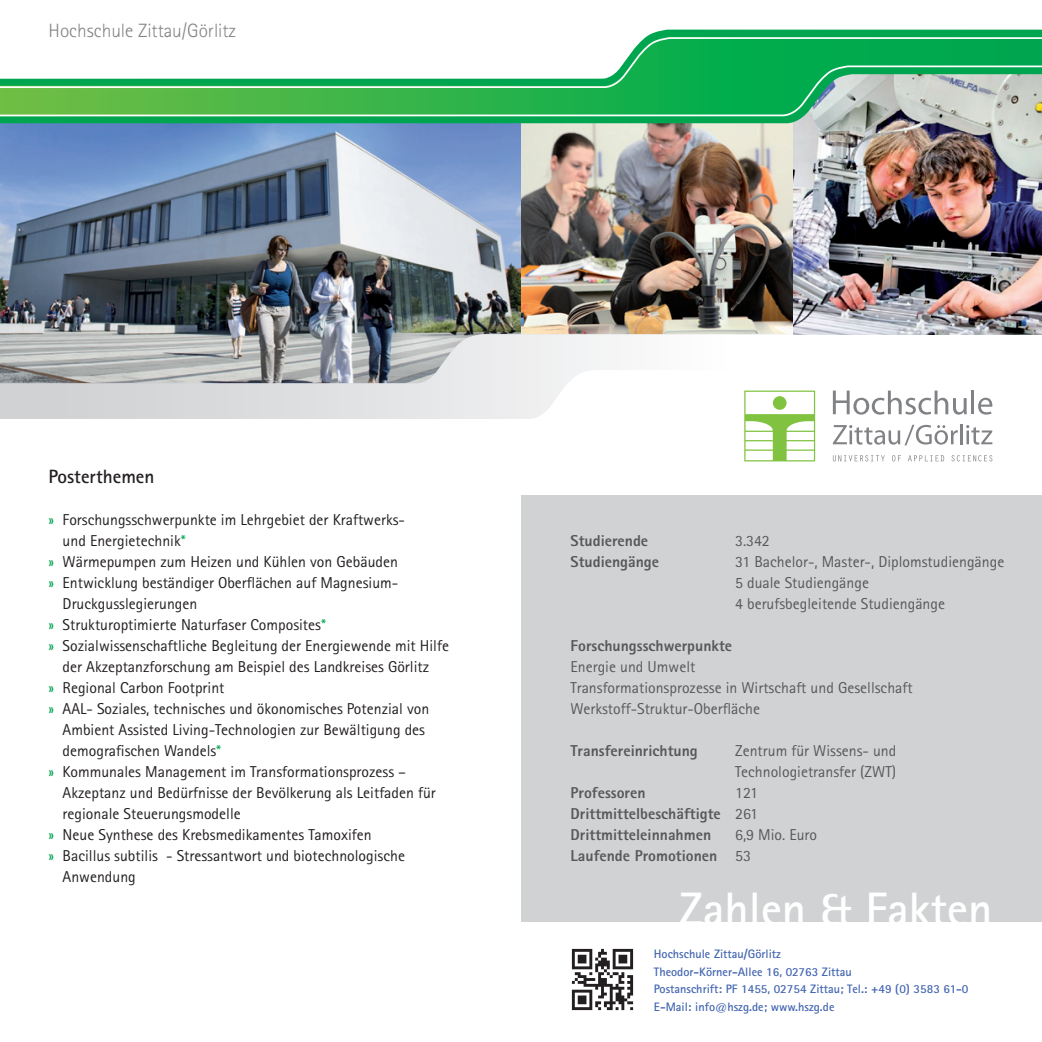
<style>
.page{position:relative;width:1042px;height:1042px;background:#fff}
.page>*{position:absolute;margin:0;border:0;box-sizing:border-box;transform-origin:0 0}
.t1{font:700 46.9px "Rotis Sans Serif";color:#fff}
.t2{font:300 19.25px "Rotis Sans Serif";color:#808285}
.t3{font:700 19.25px "Rotis Sans Serif";color:#231f20}
.t4{font:15.75px "Rotis Sans Serif";color:#231f20}
.t5{font:15.75px/21px "Rotis Sans Serif";color:#57585a}
.t6{font:800 15.75px/21px "Rotis Sans Serif";color:#57585a;text-align:justify}
.t7{font:700 12.25px/17.5px "Rotis Sans Serif";color:#4365b0}
.s1{color:#00a54f}
.s2{font-weight:400}
</style>
<div class="page">
<svg style="left:0;top:383px;width:993px;height:36px"></svg>
<svg style="left:521px;top:334px;width:521px;height:49px"></svg>
<img style="left:0;top:130px;width:521px;height:253px">
<img style="left:521px;top:130px;width:273px;height:204px">
<img style="left:794px;top:130px;width:248px;height:204px">
<svg style="left:0;top:29px;width:1042px;height:101px"></svg>
<svg style="left:0;top:36px;width:1042px;height:29px"></svg>
<svg style="left:0;top:65px;width:1042px;height:52px"></svg>
<div style="left:521px;top:495px;width:521px;height:426px;background:#d1d2d4"></div>
<svg style="left:744px;top:390px;width:71px;height:71px"></svg>
<div style="left:773px;top:396px;width:13px;height:14px;background:#81c340;border-radius:50%"></div>
<svg style="left:833px;top:455px;width:52px;height:6px"></svg>
<svg style="left:892px;top:455px;width:9px;height:6px"></svg>
<svg style="left:908px;top:455px;width:36px;height:6px"></svg>
<svg style="left:951px;top:455px;width:41px;height:6px"></svg>
<svg style="left:833px;top:390px;width:134px;height:25px"></svg>
<hr style="left:971px;top:390px;width:3px;height:24px;background:#808285">
<svg style="left:978px;top:398px;width:14px;height:16px"></svg>
<svg style="left:833px;top:425px;width:125px;height:20px"></svg>
<hr style="left:960px;top:424px;width:2px;height:20px;background:#808285">
<svg style="left:966px;top:425px;width:26px;height:20px"></svg>
<img style="left:571px;top:948px;width:63px;height:63px">
<p class="t2" style="left:49px;top:19px;width:189px">Hochschule Zittau/Görlitz</p>
<p class="t3" style="left:49px;top:464px;width:107px">Posterthemen</p>
<p class="t4" style="left:49px;top:510px;width:358px"><span class="s1">»</span> Forschungsschwerpunkte im Lehrgebiet der Kraftwerks-</p>
<p class="t4" style="left:63px;top:531px;width:125px">und Energietechnik<span class="s1">*</span></p>
<p class="t4" style="left:49px;top:552px;width:351px"><span class="s1">»</span> Wärmepumpen zum Heizen und Kühlen von Gebäuden</p>
<p class="t4" style="left:49px;top:573px;width:351px"><span class="s1">»</span> Entwicklung beständiger Oberflächen auf Magnesium-</p>
<p class="t4" style="left:63px;top:594px;width:136px">Druckgusslegierungen</p>
<p class="t4" style="left:49px;top:615px;width:279px"><span class="s1">»</span> Strukturoptimierte Naturfaser Composites<span class="s1">*</span></p>
<p class="t4" style="left:49px;top:636px;width:402px"><span class="s1">»</span> Sozialwissenschaftliche Begleitung der Energiewende mit Hilfe</p>
<p class="t4" style="left:63px;top:657px;width:368px">der Akzeptanzforschung am Beispiel des Landkreises Görlitz</p>
<p class="t4" style="left:49px;top:678px;width:177px"><span class="s1">»</span> Regional Carbon Footprint</p>
<p class="t4" style="left:49px;top:699px;width:382px"><span class="s1">»</span> AAL- Soziales, technisches und ökonomisches Potenzial von</p>
<p class="t4" style="left:63px;top:720px;width:364px">Ambient Assisted Living-Technologien zur Bewältigung des</p>
<p class="t4" style="left:63px;top:741px;width:160px">demografischen Wandels<span class="s1">*</span></p>
<p class="t4" style="left:49px;top:762px;width:359px"><span class="s1">»</span> Kommunales Management im Transformationsprozess –</p>
<p class="t4" style="left:63px;top:783px;width:375px">Akzeptanz und Bedürfnisse der Bevölkerung als Leitfaden für</p>
<p class="t4" style="left:63px;top:804px;width:180px">regionale Steuerungsmodelle</p>
<p class="t4" style="left:49px;top:825px;width:325px"><span class="s1">»</span> Neue Synthese des Krebsmedikamentes Tamoxifen</p>
<p class="t4" style="left:49px;top:846px;width:358px"><span class="s1">»</span> Bacillus subtilis - Stressantwort und biotechnologische</p>
<p class="t4" style="left:63px;top:867px;width:75px">Anwendung</p>
<p class="t6" style="left:570px;top:530px;width:79px">Studierende</p>
<p class="t5" style="left:735px;top:530px;width:36px">3.342</p>
<p class="t6" style="left:570px;top:551px;width:90px">Studiengänge</p>
<p class="t5" style="left:735px;top:551px;width:271px">31 Bachelor-, Master-, Diplomstudiengänge<br>5 duale Studiengänge<br>4 berufsbegleitende Studiengänge</p>
<p class="t6" style="left:570px;top:635px;width:163px">Forschungsschwerpunkte</p>
<p class="t5" style="left:570px;top:656px;width:344px">Energie und Umwelt<br>Transformationsprozesse in Wirtschaft und Gesellschaft<br>Werkstoff-Struktur-Oberfläche</p>
<p class="t6" style="left:570px;top:740px;width:129px">Transfereinrichtung</p>
<p class="t5" style="left:735px;top:740px;width:163px">Zentrum für Wissens- und<br>Technologietransfer (ZWT)</p>
<p class="t6" style="left:570px;top:782px;width:76px">Professoren</p>
<p class="t6" style="left:570px;top:782px;width:189px;text-indent:164px"><span class="s2">121<br></span>Drittmittelbeschäftigte <span class="s2">261<br></span>Drittmitteleinnahmen</p>
<p class="t6" style="left:570px;top:824px;width:248px;text-indent:164px"><span class="s2">6,9 Mio. Euro<br></span>Laufende Promotionen <span class="s2">53</span></p>
<h1 class="t1" style="left:679px;top:879px;width:314px">Zahlen &amp; Fakten</h1>
<p class="t7" style="left:654px;top:945px;width:316px">Hochschule Zittau/Görlitz<br>Theodor-Körner-Allee 16, 02763 Zittau<br>Postanschrift: PF 1455, 02754 Zittau; Tel.: +49 (0) 3583 61-0<br>E-Mail: info@hszg.de; www.hszg.de</p>
</div>
